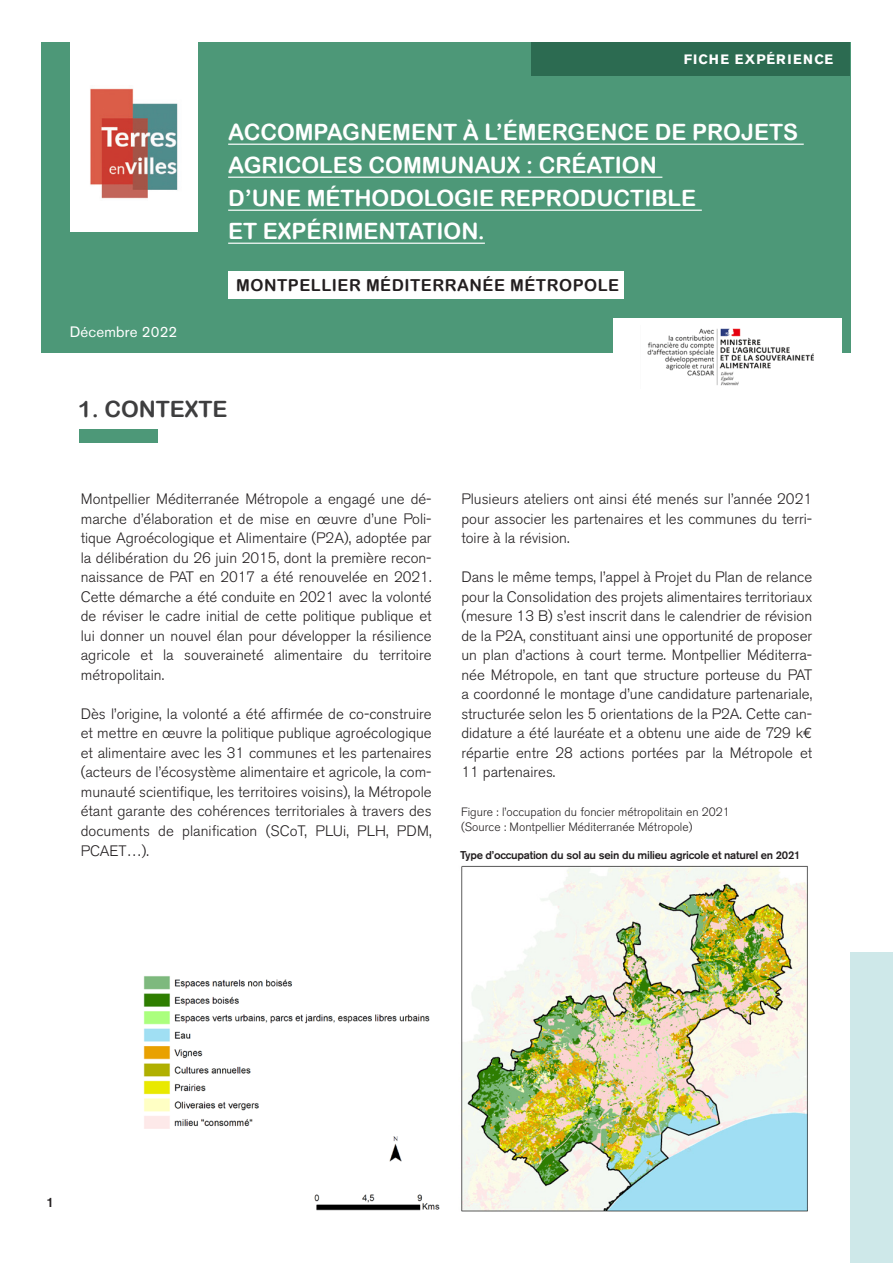
<style>
.page{position:relative;width:893px;height:1263px;background:#fff}
.page>*{position:absolute;margin:0;border:0;box-sizing:border-box;transform-origin:0 0}
.t1{font:22.5px/33px "Arial Rounded MT Bold";color:#fff}
.t2{font:22.5px "Arial Rounded MT Bold";color:#3e3e3f}
.t3{font:16.5px "Arial Rounded MT Bold";letter-spacing:.03em;color:#231f20}
.t4{font:300 15px/19.5px "Akzidenz Grotesk BE";color:#231f20;text-align:justify}
.t5{font:15px "Akzidenz Grotesk BE";letter-spacing:.01em;color:#fff}
.t6{font:700 13.5px "Akzidenz Grotesk BE";letter-spacing:.09em;color:#fff}
.t7{font:500 13.5px "Akzidenz Grotesk BE";color:#231f20}
.t8{font:300 12px/15px "Akzidenz Grotesk BE";color:#231f20}
.t9{font:500 11.25px "Akzidenz Grotesk BE";letter-spacing:-.02em;color:#231f20}
.s1{font-family:"Euro Mono";font-weight:400}
</style>
<div class="page">
<div style="left:79px;top:429px;width:79px;height:13px;background:#4d9878"></div>
<div style="left:41px;top:43px;width:809px;height:310px;background:#4d9878"></div>
<hr style="left:228px;top:144px;width:576px;height:1px;background:#fff">
<hr style="left:228px;top:177px;width:434px;height:1px;background:#fff">
<hr style="left:228px;top:210px;width:474px;height:1px;background:#fff">
<hr style="left:228px;top:243px;width:257px;height:1px;background:#fff">
<div style="left:70px;top:33px;width:128px;height:199px;background:#fff"></div>
<img style="left:90px;top:88px;width:88px;height:111px">
<div style="left:531px;top:43px;width:319px;height:33px;background:#2c6b51"></div>
<div style="left:850px;top:952px;width:43px;height:311px;background:#cee8e9"></div>
<div style="left:228px;top:271px;width:396px;height:27px;background:#fff"></div>
<img style="left:461px;top:865px;width:347px;height:347px">
<img style="left:143px;top:976px;width:287px;height:153px">
<img style="left:314px;top:1136px;width:126px;height:75px">
<div style="left:614px;top:318px;width:228px;height:68px;background:#fff"></div>
<img style="left:647px;top:328px;width:167px;height:58px">
<p class="t6" style="left:684px;top:52px;width:151px">FICHE EXPÉRIENCE</p>
<p class="t1" style="left:228px;top:115px;width:571px">ACCOMPAGNEMENT À L’ÉMERGENCE DE PROJETS<br>AGRICOLES COMMUNAUX : CRÉATION<br>D’UNE MÉTHODOLOGIE REPRODUCTIBLE<br>ET EXPÉRIMENTATION.</p>
<p class="t5" style="left:70px;top:323px;width:109px">Décembre 2022</p>
<p class="t3" style="left:236px;top:275px;width:384px">MONTPELLIER MÉDITERRANÉE MÉTROPOLE</p>
<p class="t2" style="left:78px;top:395px;width:151px">1. CONTEXTE</p>
<p class="t4" style="left:81px;top:490px;width:352px">Montpellier Méditerranée Métropole a engagé une dé&shy;marche d’élaboration et de mise en œuvre d’une Poli&shy;tique Agroécologique et Alimentaire (P2A), adoptée par la délibération du 26 juin 2015, dont la première recon&shy;naissance de PAT en 2017 a été renouvelée en 2021.<br>Cette démarche a été conduite en 2021 avec la volonté de réviser le cadre initial de cette politique publique et lui donner un nouvel élan pour développer la résilience agricole et la souveraineté alimentaire du territoire métropolitain.</p>
<p class="t4" style="left:81px;top:704px;width:352px">Dès l’origine, la volonté a été affirmée de co-construire et mettre en œuvre la politique publique agroécologique et alimentaire avec les 31 communes et les partenaires (acteurs de l’écosystème alimentaire et agricole, la com&shy;munauté scientifique, les territoires voisins), la Métropole étant garante des cohérences territoriales à travers des documents de planification (SCoT, PLUi, PLH, PDM, PCAET…).</p>
<p class="t4" style="left:461px;top:490px;width:352px">Plusieurs ateliers ont ainsi été menés sur l’année 2021 pour associer les partenaires et les communes du terri&shy;toire à la révision.</p>
<p class="t4" style="left:461px;top:568px;width:352px">Dans le même temps, l’appel à Projet du Plan de relance pour la Consolidation des projets alimentaires territoriaux (mesure 13 B) s’est inscrit dans le calendrier de révision de la P2A, constituant ainsi une opportunité de proposer un plan d’actions à court terme. Montpellier Méditerra&shy;née Métropole, en tant que structure porteuse du PAT a coordonné le montage d’une candidature partenariale, structurée selon les 5 orientations de la P2A. Cette can&shy;didature a été lauréate et a obtenu une aide de 729 k<span class="s1">€ </span>répartie entre 28 actions portées par la Métropole et 11 partenaires.</p>
<p class="t8" style="left:461px;top:805px;width:270px">Figure : l’occupation du foncier métropolitain en 2021 (Source : Montpellier Méditerranée Métropole)</p>
<p class="t9" style="left:460px;top:848px;width:342px">Type d’occupation du sol au sein du milieu agricole et naturel en 2021</p>
<p class="t7" style="left:46px;top:1193px;width:9px">1</p>
</div>
